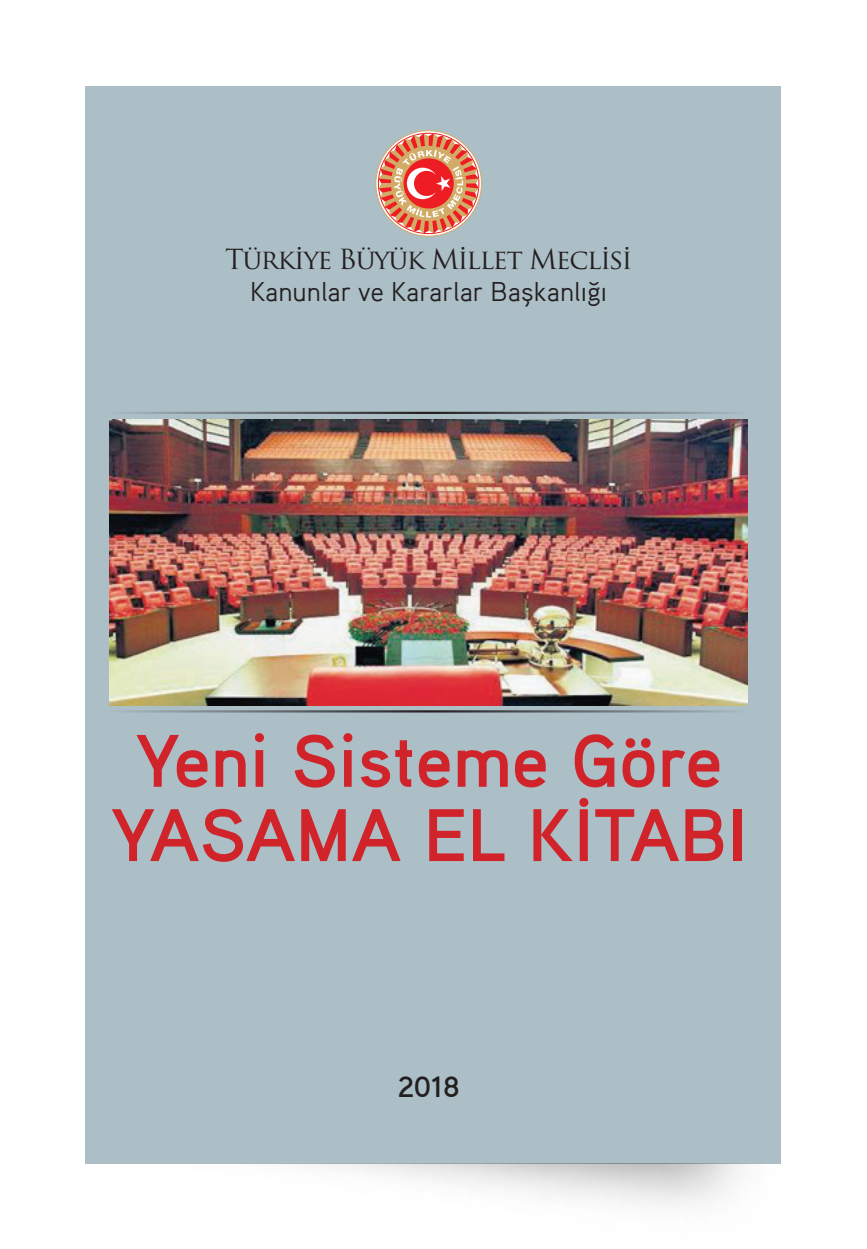
<style>
.page{position:relative;width:867px;height:1249px;background:#fff}
.page>*{position:absolute;margin:0;border:0;box-sizing:border-box;transform-origin:0 0}
.t1{font:700 74.25px/74.2px "Aaux Pro";color:#d1232a;text-align:center}
.t2{font:700 29.25px "Aaux Pro";color:#231f20}
.t3{font:27px "Aaux Pro Regular OSF";color:#231f20}
.t4{font:27px "Trajan Pro";letter-spacing:-.05em;color:#231f20}
</style>
<div class="page">
<div style="left:86px;top:86px;width:695px;height:1077px;background:#acbec6"></div>
<svg style="left:378px;top:133px;width:100px;height:100px;background:#dc8a74"></svg>
<hr style="left:109px;top:412px;width:638px;height:2px;background:#231f20">
<img style="left:109px;top:419px;width:638px;height:286px">
<hr style="left:109px;top:710px;width:638px;height:2px;background:#231f20">
<p class="t4" style="left:225px;top:242px;width:408px">Türkiye Büyük Millet Meclisi</p>
<p class="t3" style="left:250px;top:275px;width:358px">Kanunlar ve Kararlar Başkanlığı</p>
<p class="t1" style="left:110px;top:722px;width:638px">Yeni Sisteme Göre<br>YASAMA EL KİTABI</p>
<p class="t2" style="left:398px;top:1068px;width:63px">2018</p>
</div>
